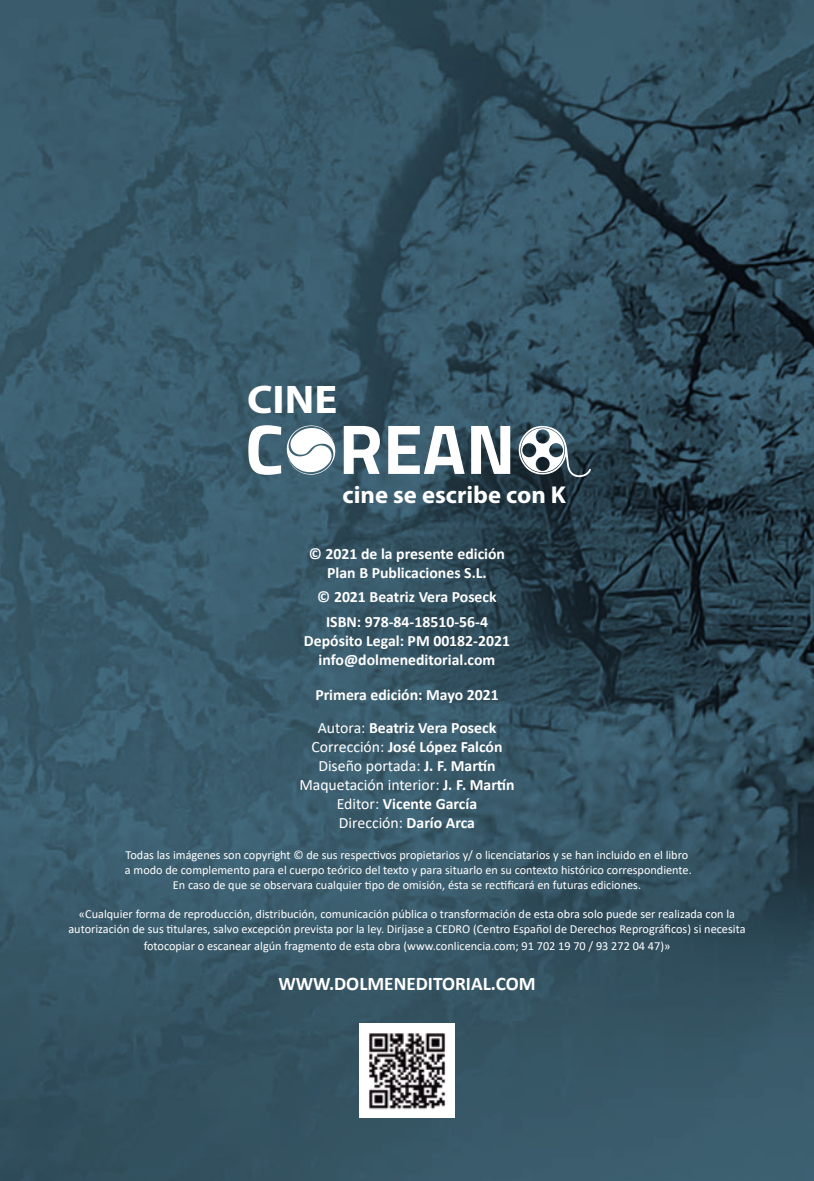
<style>
.page{position:relative;width:814px;height:1181px;background:#fff}
.page>*{position:absolute;margin:0;border:0;box-sizing:border-box;transform-origin:0 0}
.t1{font:700 40.07px "Myriad Pro";color:#fff;scale:1.07 1}
.t2{font:700 24.5px "Myriad Pro";color:#fff}
.t3{font:700 19.25px "Calibri";color:#fff}
.t4{font:700 15.75px/18.9px "Calibri";color:#fff;text-align:center}
.t5{font:15.75px/18.9px "Calibri";color:#fff;text-align:center}
.t6{font:12.25px/14.7px "Calibri";color:#fff;text-align:center}
.s1{font-weight:400}
.s2{font-weight:700}
</style>
<div class="page">
<img style="left:0;top:0;width:814px;height:1181px">
<img style="left:360px;top:1024px;width:94px;height:94px">
<svg style="left:248px;top:425px;width:262px;height:50px"></svg>
<svg style="left:517px;top:425px;width:74px;height:54px"></svg>
<h1 class="t1" style="left:247px;top:373px;width:86px">CINE</h1>
<h2 class="t2" style="left:342px;top:479px;width:225px">cine se escribe con K</h2>
<p class="t4" style="left:309px;top:544px;width:198px">© 2021 de la presente edición<br>Plan B Publicaciones S.L.</p>
<p class="t4" style="left:317px;top:585px;width:181px;line-height:24.5px">© 2021 Beatriz Vera Poseck<br>ISBN: 978-84-18510-56-4</p>
<p class="t4" style="left:304px;top:631px;width:208px">Depósito Legal: PM 00182-2021 info@dolmeneditorial.com</p>
<p class="t4" style="left:315px;top:678px;width:185px;line-height:32.9px;text-align:left">Primera edición: Mayo 2021<br><span class="s1">Autora:</span> Beatriz Vera Poseck</p>
<p class="t5" style="left:299px;top:737px;width:217px">Corrección: <span class="s2">José López Falcón<br></span>Diseño portada: <span class="s2">J. F. Martín<br></span>Maquetación interior: <span class="s2">J. F. Martín<br></span>Editor: <span class="s2">Vicente García<br></span>Dirección: <span class="s2">Darío Arca</span></p>
<p class="t6" style="left:125px;top:847px;width:568px">Todas las imágenes son copyright © de sus respectivos propietarios y/ o licenciatarios y se han incluido en el libro a modo de complemento para el cuerpo teórico del texto y para situarlo en su contexto histórico correspondiente.<br>En caso de que se observara cualquier tipo de omisión, ésta se rectificará en futuras ediciones.</p>
<p class="t6" style="left:68px;top:906px;width:678px">«Cualquier forma de reproducción, distribución, comunicación pública o transformación de esta obra solo puede ser realizada con la autorización de sus titulares, salvo excepción prevista por la ley. Diríjase a CEDRO (Centro Español de Derechos Reprográficos) si necesita</p>
<p class="t6" style="left:144px;top:938px;width:528px">fotocopiar o escanear algún fragmento de esta obra (www.conlicencia.com; 91 702 19 70 / 93 272 04 47)»</p>
<h3 class="t3" style="left:278px;top:969px;width:259px">WWW.DOLMENEDITORIAL.COM</h3>
</div>
